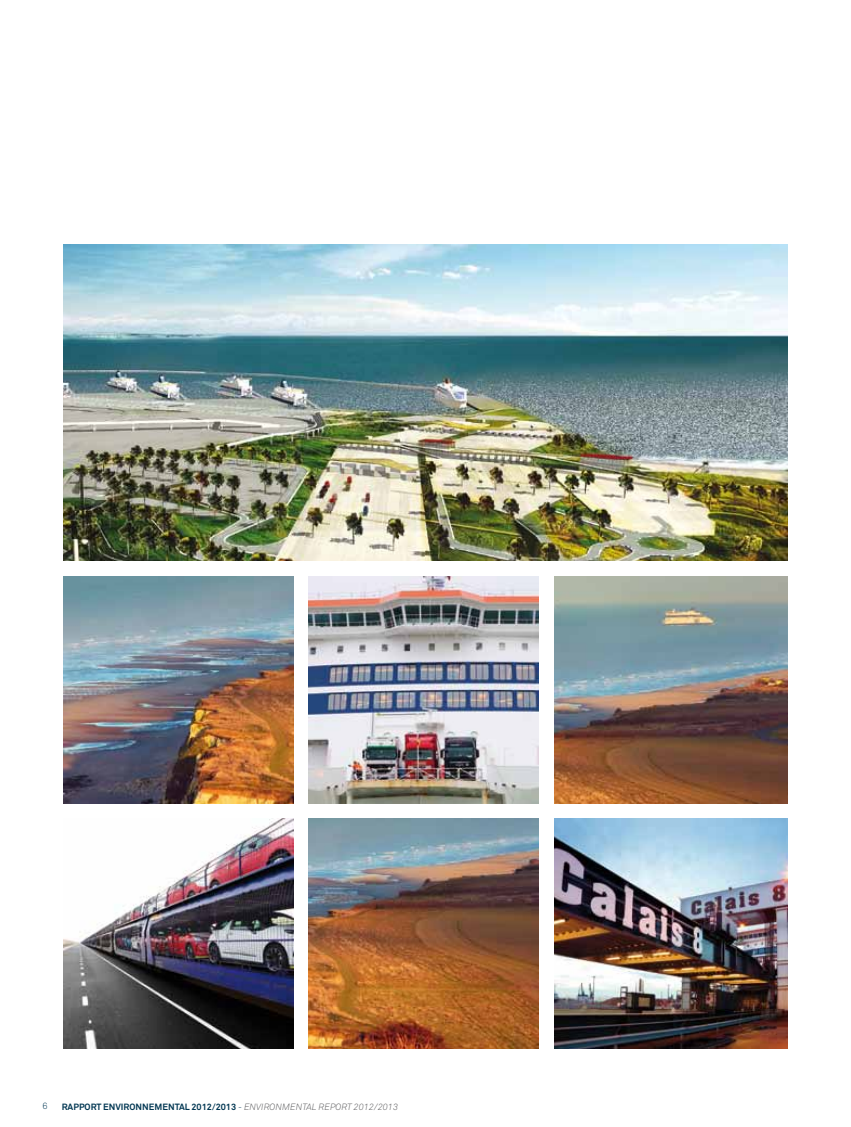
<style>
.page{position:relative;width:851px;height:1127px;background:#fff}
.page>*{position:absolute;margin:0;border:0;box-sizing:border-box;transform-origin:0 0}
.t1{font:700 9px "Akkurat";color:#003652}
.t2{font:italic 300 9px "Akkurat";color:#58585a}
.t3{font:300 9px "Akkurat";color:#003652}
.s1{font-weight:300}
.s2{font-weight:300;font-style:italic;color:#58585a}
</style>
<div class="page">
<img style="left:64px;top:244px;width:723px;height:317px">
<img style="left:308px;top:576px;width:230px;height:228px">
<img style="left:554px;top:819px;width:233px;height:230px">
<img style="left:308px;top:819px;width:230px;height:230px">
<img style="left:554px;top:576px;width:233px;height:228px">
<img style="left:64px;top:576px;width:229px;height:227px">
<img style="left:64px;top:819px;width:229px;height:230px">
<p class="t3" style="left:43px;top:1101px;width:7px">6</p>
<p class="t1" style="left:62px;top:1101px;width:264px">RAPPORT ENVIRONNEMENTAL 2012/2013 <span class="s1">-</span> <span class="s2">ENVIRONMENTAL REP</span></p>
<p class="t2" style="left:335px;top:1101px;width:64px">ORT 2012/2013</p>
</div>
